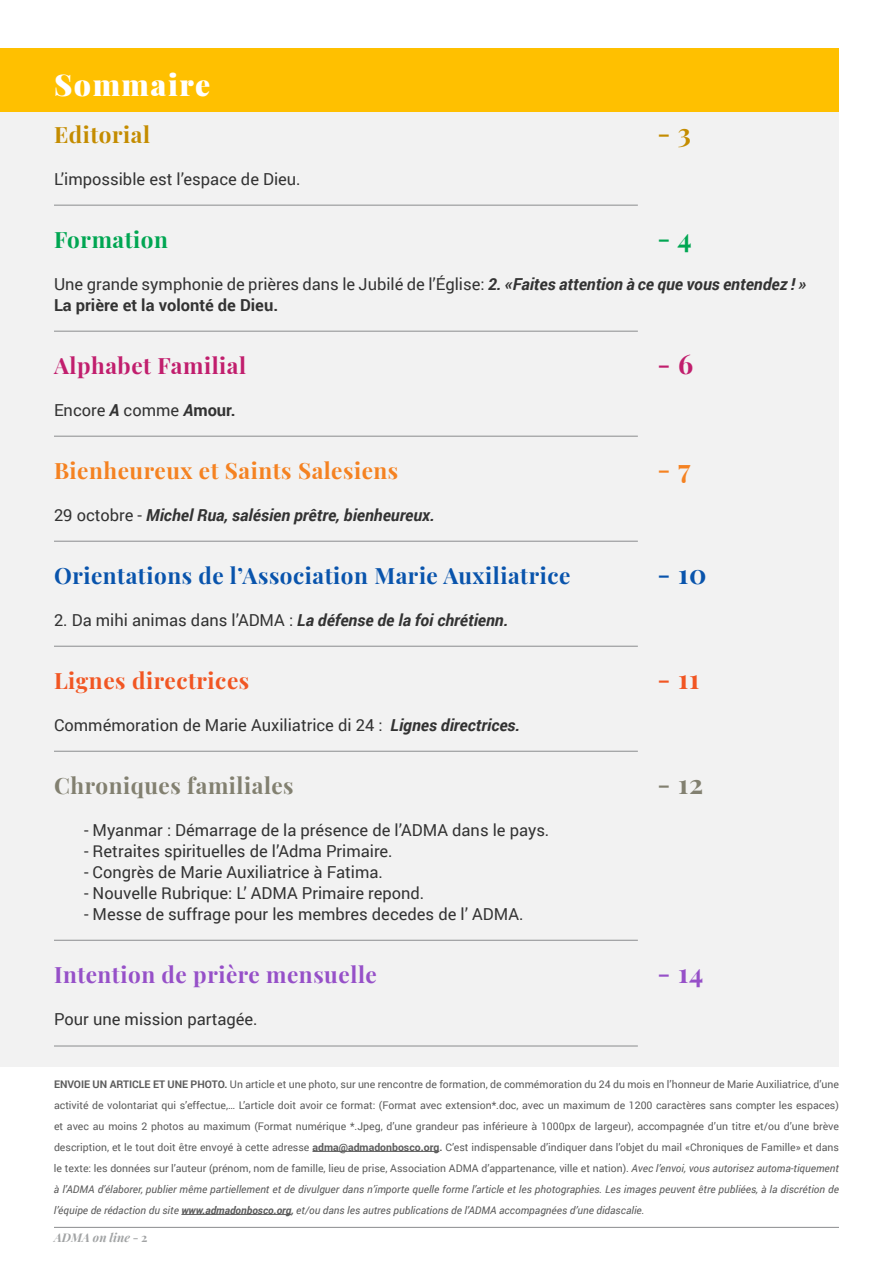
<style>
.page{position:relative;width:893px;height:1263px;background:#fff}
.page>*{position:absolute;margin:0;border:0;box-sizing:border-box;transform-origin:0 0}
.t1{font:900 30px "Playfair Display";letter-spacing:.05em;color:#fff}
.t2{font:700 27px "Playfair Display";color:#0954ac}
.t3{font:700 27px "Playfair Display";color:#f15623}
.t4{font:700 27px "Playfair Display";color:#828070}
.t5{font:700 27px "Playfair Display";color:#9650c8}
.t6{font:700 27px "Playfair Display";color:#c48c00}
.t7{font:700 27px "Playfair Display";color:#00a652}
.t8{font:700 27px "Playfair Display";color:#c11e6d}
.t9{font:700 27px "Playfair Display";color:#f58221}
.t10{font:700 22.5px "Playfair Display";letter-spacing:.025em;color:#0954ac}
.t11{font:700 22.5px "Playfair Display";letter-spacing:.025em;color:#f58221}
.t12{font:700 22.5px "Playfair Display";letter-spacing:.025em;color:#9650c8}
.t13{font:700 22.5px "Playfair Display";letter-spacing:.025em;color:#828070}
.t14{font:700 22.5px "Playfair Display";letter-spacing:.025em;color:#f15623}
.t15{font:700 22.5px "Playfair Display";letter-spacing:.025em;color:#c11e6d}
.t16{font:700 22.5px "Playfair Display";letter-spacing:.025em;color:#c48c00}
.t17{font:700 22.5px "Playfair Display";letter-spacing:.025em;color:#00a652}
.t18{font:16.5px "Roboto";color:#333}
.t19{font:italic 700 16.5px "Roboto";color:#333}
.t20{font:700 16.5px "Roboto";color:#333}
.t21{font:italic 700 12px "Playfair Display";color:#a1a3a4}
.t22{font:10.5px/21px "Roboto";color:#5c5c5c;text-align:justify}
.s1{font-weight:700;font-style:italic}
.s2{font-weight:700}
.s3{font-weight:400;font-style:normal}
.s4{font-style:italic}
.s5{font-style:normal}
</style>
<div class="page">
<hr style="left:54px;top:1227px;width:785px;height:1px;background:#8a8c8e">
<div style="left:0;top:111px;width:839px;height:956px;background:#f2f2f2"></div>
<div style="left:0;top:48px;width:839px;height:63px;background:#ffc000"></div>
<hr style="left:54px;top:205px;width:584px;height:1px;background:#8a8c8e">
<hr style="left:54px;top:436px;width:584px;height:1px;background:#8a8c8e">
<hr style="left:54px;top:940px;width:584px;height:1px;background:#8a8c8e">
<hr style="left:54px;top:331px;width:584px;height:1px;background:#8a8c8e">
<hr style="left:54px;top:646px;width:584px;height:1px;background:#8a8c8e">
<hr style="left:54px;top:751px;width:584px;height:1px;background:#8a8c8e">
<hr style="left:54px;top:541px;width:584px;height:1px;background:#8a8c8e">
<hr style="left:54px;top:1046px;width:584px;height:1px;background:#8a8c8e">
<hr style="left:312px;top:1151px;width:127px;height:1px;background:#5c5c5c">
<hr style="left:181px;top:1214px;width:110px;height:1px;background:#5c5c5c">
<p class="t1" style="left:54px;top:61px;width:158px">Sommaire</p>
<p class="t16" style="left:54px;top:116px;width:98px">Editorial</p>
<p class="t18" style="left:54px;top:167px;width:248px">L’impossible est l’espace de Dieu.</p>
<p class="t17" style="left:54px;top:221px;width:116px">Formation</p>
<p class="t6" style="left:657px;top:111px;width:35px">- 3</p>
<p class="t7" style="left:657px;top:216px;width:36px">- 4</p>
<p class="t18" style="left:54px;top:272px;width:754px">Une grande symphonie de prières dans le Jubilé de l’Église: <span class="s1">2. «Faites attention à ce que vous entendez ! »</span></p>
<p class="t20" style="left:54px;top:293px;width:226px">La prière et la volonté de Dieu.</p>
<p class="t15" style="left:54px;top:347px;width:194px">Alphabet Familial</p>
<p class="t18" style="left:54px;top:398px;width:183px">Encore <span class="s1">A</span> comme <span class="s1">A</span><span class="s2">mour.</span></p>
<p class="t11" style="left:54px;top:452px;width:346px">Bienheureux et Saints Salesiens</p>
<p class="t19" style="left:54px;top:503px;width:382px"><span class="s3">29 octobre -</span> Michel Rua, salésien prêtre, bienheureux.</p>
<p class="t10" style="left:54px;top:557px;width:518px">Orientations de l’Association Marie Auxiliatrice</p>
<p class="t19" style="left:54px;top:608px;width:456px"><span class="s3">2. Da mihi animas dans l’ADMA :</span> La défense de la foi chrétienn.</p>
<p class="t14" style="left:54px;top:662px;width:197px">Lignes directrices</p>
<p class="t18" style="left:54px;top:713px;width:468px">Commémoration de Marie Auxiliatrice di 24 : <span class="s1">Lignes directrices.</span></p>
<p class="t13" style="left:54px;top:767px;width:241px">Chroniques familiales</p>
<p class="t18" style="left:84px;top:818px;width:467px">- Myanmar : Démarrage de la présence de l’ADMA dans le pays.</p>
<p class="t18" style="left:84px;top:839px;width:310px">- Retraites spirituelles de l’Adma Primaire.</p>
<p class="t18" style="left:84px;top:860px;width:300px">- Congrès de Marie Auxiliatrice à Fatima.</p>
<p class="t18" style="left:84px;top:881px;width:342px">- Nouvelle Rubrique: L’ ADMA Primaire repond.</p>
<p class="t18" style="left:84px;top:902px;width:441px">- Messe de suffrage pour les membres decedes de l’ ADMA.</p>
<p class="t12" style="left:54px;top:956px;width:324px">Intention de prière mensuelle</p>
<p class="t18" style="left:54px;top:1007px;width:205px">Pour une mission partagée.</p>
<p class="t8" style="left:657px;top:342px;width:37px">- 6</p>
<p class="t9" style="left:657px;top:447px;width:34px">- 7</p>
<p class="t2" style="left:657px;top:552px;width:51px">- 10</p>
<p class="t3" style="left:657px;top:657px;width:43px">- 11</p>
<p class="t4" style="left:657px;top:762px;width:47px">- 12</p>
<p class="t5" style="left:657px;top:951px;width:47px">- 14</p>
<p class="t22" style="left:54px;top:1073px;width:786px"><span class="s2">ENVOIE UN ARTICLE ET UNE PHOTO.</span> Un article et une photo, sur une rencontre de formation, de commémoration du 24 du mois en l’honneur de Marie Auxiliatrice, d’une activité de volontariat qui s’effectue,… L’article doit avoir ce format: (Format avec extension*.doc, avec un maximum de 1200 caractères sans compter les espaces) et avec au moins 2 photos au maximum (Format numérique *.Jpeg, d’une grandeur pas inférieure à 1000px de largeur), accompagnée d’un titre et/ou d’une brève description, et le tout doit être envoyé à cette adresse <span class="s2">adma@admadonbosco.org.</span> C’est indispensable d’indiquer dans l’objet du mail «Chroniques de Famille» et dans le texte: les données sur l’auteur (prénom, nom de famille, lieu de prise, Association ADMA d’appartenance, ville et nation). <span class="s4">Avec l’envoi, vous autorisez automa-tiquement à l’ADMA d’élaborer, publier même partiellement et de divulguer dans n’importe quelle forme l’article et les photographies. Les images peuvent être publiées, à la discrétion de l’équipe de rédaction du site</span> <span class="s1">www.admadonbosco.org,</span> <span class="s4">et/ou dans les autres publications de l’ADMA accompagnées d’une didascalie.</span></p>
<p class="t21" style="left:54px;top:1228px;width:95px">ADMA on line <span class="s5">- 2</span></p>
</div>
